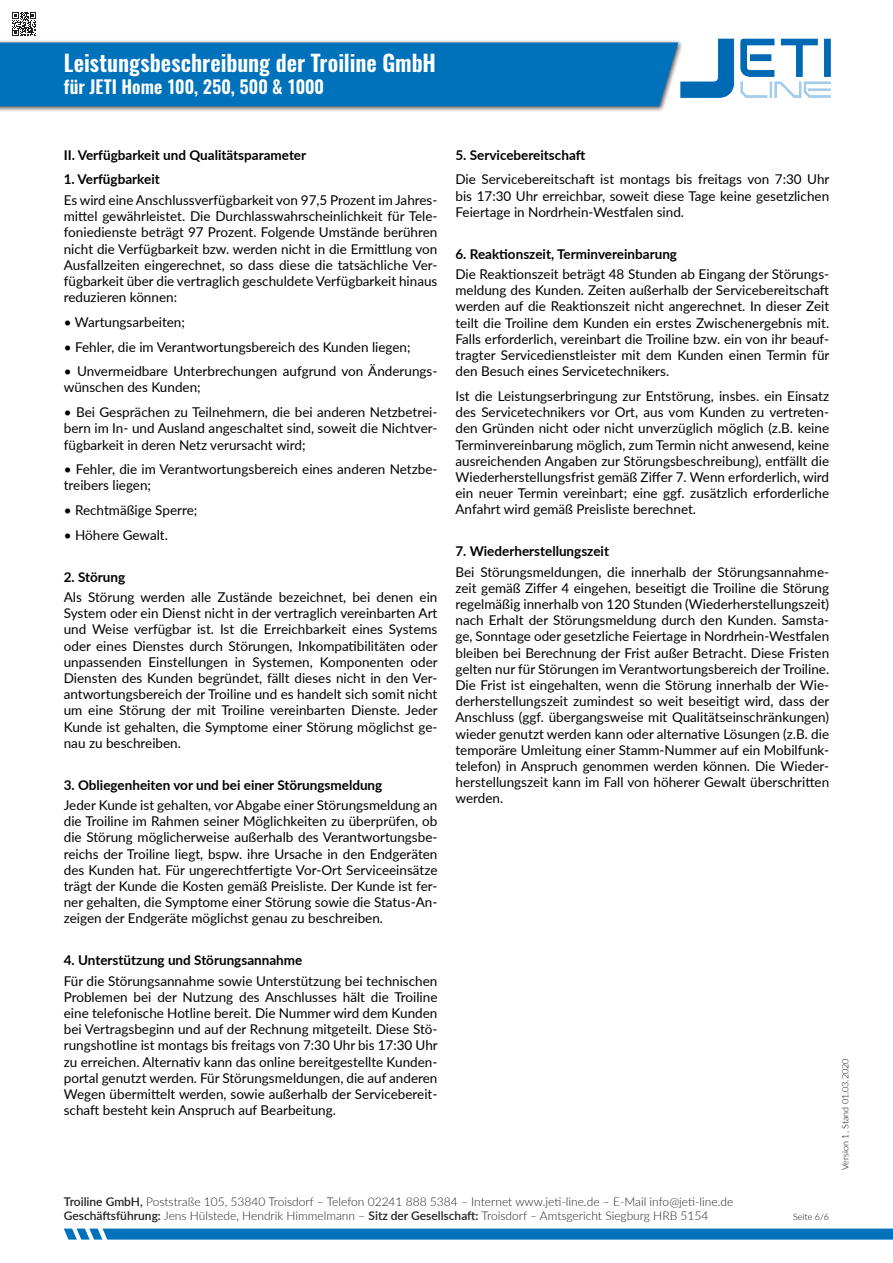
<style>
.page{position:relative;width:893px;height:1263px;background:#fff}
.page>*{position:absolute;margin:0;border:0;box-sizing:border-box;transform-origin:0 0}
.t1{font:600 22.5px "Oswald";letter-spacing:-.005em;color:#fff}
.t2{font:600 18px "Oswald";letter-spacing:.005em;color:#fff}
.Text__9_Px__schwarz{font:13.5px/16.2px "Lato";color:#000;text-align:justify}
.Text__9_Px__schwarz-2{font:700 13.5px "Lato";color:#000}
.t3{font:300 12px/14.4px "Lato";color:#231f20}
.t4{font:300 9px "Lato";color:#000}
.s1{font-weight:600}
</style>
<div class="page">
<div style="left:0;top:39px;width:684px;height:73px;background:#231f20;opacity:.75"></div>
<div style="left:0;top:43px;width:678px;height:63px;background:#0072bc"></div>
<svg style="left:64px;top:1228px;width:829px;height:11px;background:#127cc0"></svg>
<img style="left:678px;top:38px;width:153px;height:61px">
<svg style="left:12px;top:12px;width:24px;height:24px"></svg>
<h1 class="t1" style="left:64px;top:47px;width:374px">Leistungsbeschreibung der Troiline GmbH</h1>
<h2 class="t2" style="left:64px;top:74px;width:262px">für JETI Home 100, 250, 500 &amp; 1000</h2>
<p class="Text__9_Px__schwarz-2" style="left:64px;top:145px;width:244px">II. Verfügbarkeit und Qualitätsparameter</p>
<p class="Text__9_Px__schwarz-2" style="left:64px;top:170px;width:98px">1. Verfügbarkeit</p>
<p class="Text__9_Px__schwarz" style="left:64px;top:191px;width:375px">Es wird eine Anschlussverfügbarkeit von 97,5 Prozent im Jahres&shy;mittel gewährleistet. Die Durchlasswahrscheinlichkeit für Tele&shy;foniedienste beträgt 97 Prozent. Folgende Umstände berühren nicht die Verfügbarkeit bzw. werden nicht in die Ermittlung von Ausfallzeiten eingerechnet, so dass diese die tatsächliche Ver&shy;fügbarkeit über die vertraglich geschuldete Verfügbarkeit hinaus reduzieren können:</p>
<p class="Text__9_Px__schwarz" style="left:64px;top:313px;width:123px">• Wartungsarbeiten;</p>
<p class="Text__9_Px__schwarz" style="left:64px;top:338px;width:348px">• Fehler, die im Verantwortungsbereich des Kunden liegen;</p>
<p class="Text__9_Px__schwarz" style="left:64px;top:363px;width:375px">• Unvermeidbare Unterbrechungen aufgrund von Änderungs&shy;wünschen des Kunden;</p>
<p class="Text__9_Px__schwarz" style="left:64px;top:404px;width:375px">• Bei Gesprächen zu Teilnehmern, die bei anderen Netzbetrei&shy;bern im In- und Ausland angeschaltet sind, soweit die Nichtver&shy;fügbarkeit in deren Netz verursacht wird;</p>
<p class="Text__9_Px__schwarz" style="left:64px;top:461px;width:375px">• Fehler, die im Verantwortungsbereich eines anderen Netzbe&shy;treibers liegen;</p>
<p class="Text__9_Px__schwarz" style="left:64px;top:502px;width:135px">• Rechtmäßige Sperre;</p>
<p class="Text__9_Px__schwarz" style="left:64px;top:526px;width:106px">• Höhere Gewalt.</p>
<p class="Text__9_Px__schwarz-2" style="left:64px;top:567px;width:63px">2. Störung</p>
<p class="Text__9_Px__schwarz" style="left:64px;top:588px;width:375px">Als Störung werden alle Zustände bezeichnet, bei denen ein System oder ein Dienst nicht in der vertraglich vereinbarten Art und Weise verfügbar ist. Ist die Erreichbarkeit eines Systems oder eines Dienstes durch Störungen, Inkompatibilitäten oder unpassenden Einstellungen in Systemen, Komponenten oder Diensten des Kunden begründet, fällt dieses nicht in den Ver&shy;antwortungsbereich der Troiline und es handelt sich somit nicht um eine Störung der mit Troiline vereinbarten Dienste. Jeder Kunde ist gehalten, die Symptome einer Störung möglichst ge&shy;nau zu beschreiben.</p>
<p class="Text__9_Px__schwarz-2" style="left:64px;top:775px;width:320px">3. Obliegenheiten vor und bei einer Störungsmeldung</p>
<p class="Text__9_Px__schwarz" style="left:64px;top:796px;width:375px">Jeder Kunde ist gehalten, vor Abgabe einer Störungsmeldung an die Troiline im Rahmen seiner Möglichkeiten zu überprüfen, ob die Störung möglicherweise außerhalb des Verantwortungsbe&shy;reichs der Troiline liegt, bspw. ihre Ursache in den Endgeräten des Kunden hat. Für ungerechtfertigte Vor-Ort Serviceeinsätze trägt der Kunde die Kosten gemäß Preisliste. Der Kunde ist fer&shy;ner gehalten, die Symptome einer Störung sowie die Status-An&shy;zeigen der Endgeräte möglichst genau zu beschreiben.</p>
<p class="Text__9_Px__schwarz-2" style="left:64px;top:950px;width:240px">4. Unterstützung und Störungsannahme</p>
<p class="Text__9_Px__schwarz" style="left:64px;top:972px;width:375px">Für die Störungsannahme sowie Unterstützung bei technischen Problemen bei der Nutzung des Anschlusses hält die Troiline eine telefonische Hotline bereit. Die Nummer wird dem Kunden bei Vertragsbeginn und auf der Rechnung mitgeteilt. Diese Stö&shy;rungshotline ist montags bis freitags von 7:30 Uhr bis 17:30 Uhr zu erreichen. Alternativ kann das online bereitgestellte Kunden&shy;portal genutzt werden. Für Störungsmeldungen, die auf anderen Wegen übermittelt werden, sowie außerhalb der Servicebereit&shy;schaft besteht kein Anspruch auf Bearbeitung.</p>
<p class="Text__9_Px__schwarz-2" style="left:455px;top:145px;width:131px">5. Servicebereitschaft</p>
<p class="Text__9_Px__schwarz" style="left:455px;top:171px;width:375px">Die Servicebereitschaft ist montags bis freitags von 7:30 Uhr bis 17:30 Uhr erreichbar, soweit diese Tage keine gesetzlichen Feiertage in Nordrhein-Westfalen sind.</p>
<p class="Text__9_Px__schwarz-2" style="left:455px;top:244px;width:223px">6. Reaktionszeit, Terminvereinbarung</p>
<p class="Text__9_Px__schwarz" style="left:455px;top:265px;width:375px">Die Reaktionszeit beträgt 48 Stunden ab Eingang der Störungs&shy;meldung des Kunden. Zeiten außerhalb der Servicebereitschaft werden auf die Reaktionszeit nicht angerechnet. In dieser Zeit teilt die Troiline dem Kunden ein erstes Zwischenergebnis mit.<br>Falls erforderlich, vereinbart die Troiline bzw. ein von ihr beauf&shy;tragter Servicedienstleister mit dem Kunden einen Termin für den Besuch eines Servicetechnikers.</p>
<p class="Text__9_Px__schwarz" style="left:455px;top:387px;width:375px">Ist die Leistungserbringung zur Entstörung, insbes. ein Einsatz des Servicetechnikers vor Ort, aus vom Kunden zu vertreten&shy;den Gründen nicht oder nicht unverzüglich möglich (z.B. keine Terminvereinbarung möglich, zum Termin nicht anwesend, keine ausreichenden Angaben zur Störungsbeschreibung), entfällt die Wiederherstellungsfrist gemäß Ziffer 7. Wenn erforderlich, wird ein neuer Termin vereinbart; eine ggf. zusätzlich erforderliche Anfahrt wird gemäß Preisliste berechnet.</p>
<p class="Text__9_Px__schwarz-2" style="left:455px;top:541px;width:155px">7. Wiederherstellungszeit</p>
<p class="Text__9_Px__schwarz" style="left:455px;top:563px;width:375px">Bei Störungsmeldungen, die innerhalb der Störungsannahme&shy;zeit gemäß Ziffer 4 eingehen, beseitigt die Troiline die Störung regelmäßig innerhalb von 120 Stunden (Wiederherstellungszeit) nach Erhalt der Störungsmeldung durch den Kunden. Samsta&shy;ge, Sonntage oder gesetzliche Feiertage in Nordrhein-Westfalen bleiben bei Berechnung der Frist außer Betracht. Diese Fristen gelten nur für Störungen im Verantwortungsbereich der Troiline.<br>Die Frist ist eingehalten, wenn die Störung innerhalb der Wie&shy;derherstellungszeit zumindest so weit beseitigt wird, dass der Anschluss (ggf. übergangsweise mit Qualitätseinschränkungen) wieder genutzt werden kann oder alternative Lösungen (z.B. die temporäre Umleitung einer Stamm-Nummer auf ein Mobilfunk&shy;telefon) in Anspruch genommen werden können. Die Wieder&shy;herstellungszeit kann im Fall von höherer Gewalt überschritten werden.</p>
<p class="t3" style="left:64px;top:1194px;width:671px"><span class="s1">Troiline GmbH,</span> Poststraße 105, 53840 Troisdorf – Telefon 02241 888 5384 – Internet www.jeti-line.de – E-Mail info@jeti-line.de<br><span class="s1">Geschäftsführung:</span> Jens Hülstede, Hendrik Himmelmann – <span class="s1">Sitz der Gesellschaft:</span> Troisdorf – Amtsgericht Siegburg HRB 5154</p>
<p class="t4" style="left:793px;top:1211px;width:38px">Seite 6/6</p>
<p class="t4" style="left:839px;top:1170px;width:113px;rotate:-90deg">Version 1, Stand 01.03.2020</p>
</div>
